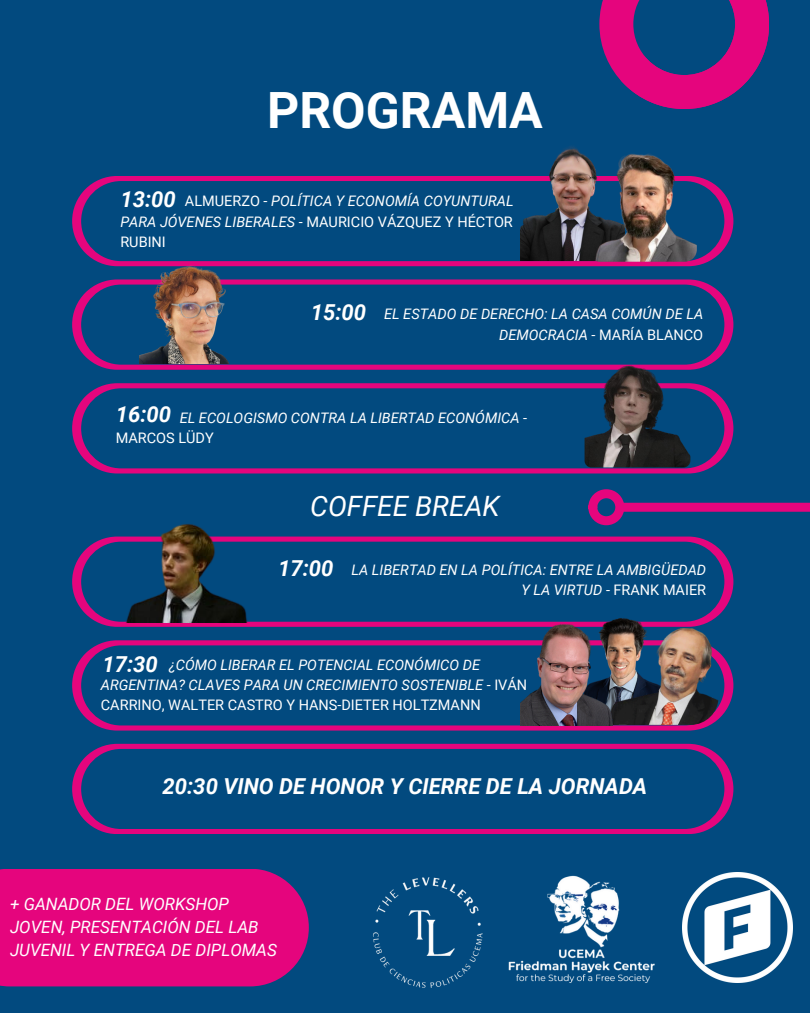
<style>
.page{position:relative;width:810px;height:1013px;background:#fff}
.page>*{position:absolute;margin:0;border:0;box-sizing:border-box;transform-origin:0 0}
.t1{font:700 50px "Roboto";color:#fff}
.t2{font:italic 28px "Roboto";color:#fff}
.t3{font:italic 700 22px "Roboto";color:#fff}
.t4{font:italic 17px/23.2px "Roboto";color:#fff}
.t5{font:italic 14.5px/20.2px "Roboto";color:#fff}
.s1{font-style:normal}
</style>
<div class="page">
<div style="left:0;top:0;width:810px;height:1012px;background:#024a7f"></div>
<img style="left:508px;top:875px;width:147px;height:108px">
<img style="left:683px;top:872px;width:109px;height:110px">
<img style="left:373px;top:877px;width:110px;height:111px">
<div style="left:622px;top:502px;width:188px;height:10px;background:#e5057d"></div>
<div style="left:588px;top:489px;width:36px;height:36px;border:9px solid #e5057d;border-radius:50%"></div>
<svg style="left:599px;top:0;width:18px;height:76px"></svg>
<svg style="left:617px;top:0;width:152px;height:109px"></svg>
<svg style="left:72px;top:176px;width:661px;height:90px;fill:#e5057d"></svg>
<div style="left:81px;top:181px;width:643px;height:80px;background:#024a7f;border-radius:40px"></div>
<svg style="left:72px;top:279px;width:661px;height:91px;fill:#e5057d"></svg>
<div style="left:81px;top:284px;width:643px;height:80px;background:#024a7f;border-radius:40px"></div>
<svg style="left:72px;top:383px;width:661px;height:90px;fill:#e5057d"></svg>
<div style="left:81px;top:388px;width:643px;height:80px;background:#024a7f;border-radius:40px"></div>
<svg style="left:72px;top:536px;width:661px;height:91px;fill:#e5057d"></svg>
<div style="left:81px;top:541px;width:643px;height:80px;background:#024a7f;border-radius:40px"></div>
<svg style="left:72px;top:640px;width:661px;height:90px;fill:#e5057d"></svg>
<div style="left:81px;top:645px;width:643px;height:80px;background:#024a7f;border-radius:40px"></div>
<svg style="left:72px;top:743px;width:661px;height:91px;fill:#e5057d"></svg>
<div style="left:81px;top:749px;width:643px;height:80px;background:#024a7f;border-radius:40px"></div>
<img style="left:140px;top:261px;width:106px;height:103px">
<img style="left:97px;top:524px;width:165px;height:98px">
<img style="left:612px;top:618px;width:60px;height:9px">
<img style="left:580px;top:627px;width:139px;height:98px;border-radius:28px">
<img style="left:521px;top:620px;width:91px;height:105px">
<img style="left:585px;top:357px;width:105px;height:110px;border-radius:7px">
<div style="left:0;top:869px;width:309px;height:117px;background:#e5057d"></div>
<img style="left:521px;top:146px;width:73px;height:115px">
<img style="left:588px;top:153px;width:109px;height:109px;border-radius:12px">
<h4 class="t1" style="left:267px;top:81px;width:277px">PROGRAMA</h4>
<h5 class="t3" style="left:120px;top:186px;width:57px">13:00</h5>
<h4 class="t5" style="left:120px;top:191px;width:395px;text-align:justify;text-indent:65px"><span class="s1">ALMUERZO -</span> POLÍTICA Y ECONOMÍA COYUNTURAL PARA JÓVENES LIBERALES <span class="s1">- MAURICIO VÁZQUEZ Y HÉCTOR RUBINI</span></h4>
<p class="t3" style="left:311px;top:300px;width:57px">15:00</p>
<p class="t5" style="left:384px;top:304px;width:321px;text-align:right">EL ESTADO DE DERECHO: LA CASA COMÚN DE LA<br>DEMOCRACIA <span class="s1">- MARÍA BLANCO</span></p>
<p class="t3" style="left:116px;top:402px;width:57px">16:00</p>
<p class="t5" style="left:116px;top:408px;width:413px;text-indent:64px">EL ECOLOGISMO CONTRA LA LIBERTAD ECONÓMICA <span class="s1">-<br>MARCOS LÜDY</span></p>
<p class="t2" style="left:310px;top:490px;width:191px">COFFEE BREAK</p>
<h3 class="t3" style="left:278px;top:555px;width:57px">17:00</h3>
<p class="t5" style="left:351px;top:560px;width:356px;text-align:right">LA LIBERTAD EN LA POLÍTICA: ENTRE LA AMBIGÜEDAD<br>Y LA VIRTUD <span class="s1">- FRANK MAIER</span></p>
<p class="t3" style="left:102px;top:651px;width:57px">17:30</p>
<p class="t5" style="left:101px;top:654px;width:428px;text-indent:68px">¿CÓMO LIBERAR EL POTENCIAL ECONÓMICO DE<br>ARGENTINA? CLAVES PARA UN CRECIMIENTO SOSTENIBLE <span class="s1">- IVÁN<br>CARRINO, WALTER CASTRO Y HANS-DIETER HOLTZMANN</span></p>
<p class="t3" style="left:163px;top:774px;width:486px">20:30 VINO DE HONOR Y CIERRE DE LA JORNADA</p>
<p class="t4" style="left:10px;top:892px;width:268px">+ GANADOR DEL WORKSHOP<br>JOVEN, PRESENTACIÓN DEL LAB<br>JUVENIL Y ENTREGA DE DIPLOMAS</p>
</div>
